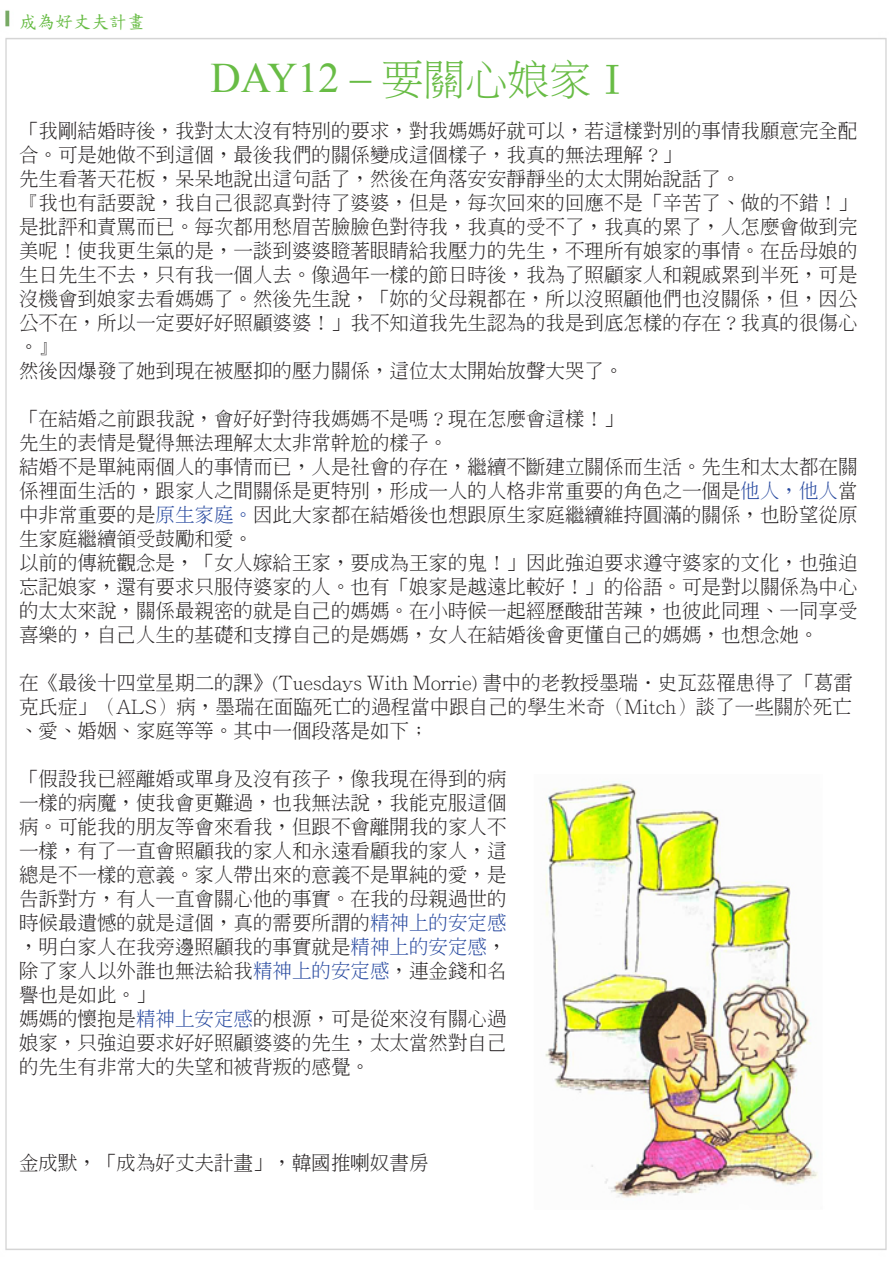
<style>
.page{position:relative;width:893px;height:1263px;background:#fff}
.page>*{position:absolute;margin:0;border:0;box-sizing:border-box;transform-origin:0 0}
.t1{font:42px "Times New Roman";color:#68bc45}
.t2{font:300 19.5px/24px "Adobe Ming Std";color:#231f20}
.t3{font:18px "DF Kai Shu SB Estd BF";color:#68bc45}
.s1{font-family:"P Ming Li U"}
.s2{font-family:"DF Kai Shu SB Estd BF"}
.s3{color:#25479e}
</style>
<div class="page">
<img style="left:5px;top:10px;width:882px;height:1240px">
<div style="left:15px;top:8px;width:157px;height:27px;background:#fff"></div>
<div style="left:32px;top:92px;width:836px;height:682px;background:#fff"></div>
<div style="left:24px;top:744px;width:474px;height:483px;background:#fff"></div>
<p class="t3" style="left:19px;top:13px;width:127px">成為好丈夫計畫</p>
<h1 class="t1" style="left:210px;top:49px;width:425px">DAY12 – <span class="s1">要關心娘家</span><span class="s2">Ⅰ</span></h1>
<p class="t2" style="left:19px;top:118px;width:840px">「我剛結婚時後，我對太太沒有特別的要求，對我媽媽好就可以，若這樣對別的事情我願意完全配合。可是她做不到這個，最後我們的關係變成這個樣子，我真的無法理解？」<br>先生看著天花板，呆呆地說出這句話了，然後在角落安安靜靜坐的太太開始說話了。<br>『我也有話要說，我自己很認真對待了婆婆，但是，每次回來的回應不是「辛苦了、做的不錯！」是批評和責罵而已。每次都用愁眉苦臉臉色對待我，我真的受不了，我真的累了，人怎麼會做到完美呢！使我更生氣的是，一談到婆婆瞪著眼睛給我壓力的先生，不理所有娘家的事情。在岳母娘的生日先生不去，只有我一個人去。像過年一樣的節日時後，我為了照顧家人和親戚累到半死，可是沒機會到娘家去看媽媽了。然後先生說，「妳的父母親都在，所以沒照顧他們也沒關係，但，因公公不在，所以一定要好好照顧婆婆！」我不知道我先生認為的我是到底怎樣的存在？我真的很傷心。』<br>然後因爆發了她到現在被壓抑的壓力關係，這位太太開始放聲大哭了。</p>
<p class="t2" style="left:19px;top:406px;width:840px">「在結婚之前跟我說，會好好對待我媽媽不是嗎？現在怎麼會這樣！」<br>先生的表情是覺得無法理解太太非常幹尬的樣子。<br>結婚不是單純兩個人的事情而已，人是社會的存在，繼續不斷建立關係而生活。先生和太太都在關係裡面生活的，跟家人之間關係是更特別，形成一人的人格非常重要的角色之一個是<span class="s3">他人，他人</span>當中非常重要的是<span class="s3">原生家庭。</span>因此大家都在結婚後也想跟原生家庭繼續維持圓滿的關係，也盼望從原生家庭繼續領受鼓勵和愛。<br>以前的傳統觀念是，「女人嫁給王家，要成為王家的鬼！」因此強迫要求遵守婆家的文化，也強迫忘記娘家，還有要求只服侍婆家的人。也有「娘家是越遠比較好！」的俗語。可是對以關係為中心的太太來說，關係最親密的就是自己的媽媽。在小時候一起經歷酸甜苦辣，也彼此同理、一同享受喜樂的，自己人生的基礎和支撐自己的是媽媽，女人在結婚後會更懂自己的媽媽，也想念她。</p>
<p class="t2" style="left:19px;top:670px;width:835px;text-align:justify">在《最後十四堂星期二的課》(Tuesdays With Morrie) 書中的老教授墨瑞‧史瓦茲罹患得了「葛雷克氏症」（ALS）病，墨瑞在面臨死亡的過程當中跟自己的學生米奇（Mitch）談了一些關於死亡、愛、婚姻、家庭等等。其中一個段落是如下；</p>
<p class="t2" style="left:19px;top:766px;width:489px">「假設我已經離婚或單身及沒有孩子，像我現在得到的病一樣的病魔，使我會更難過，也我無法說，我能克服這個病。可能我的朋友等會來看我，但跟不會離開我的家人不一樣，有了一直會照顧我的家人和永遠看顧我的家人，這總是不一樣的意義。家人帶出來的意義不是單純的愛，是告訴對方，有人一直會關心他的事實。在我的母親過世的時候最遺憾的就是這個，真的需要所謂的<span class="s3">精神上的安定感</span>，明白家人在我旁邊照顧我的事實就是<span class="s3">精神上的安定感</span>，除了家人以外誰也無法給我<span class="s3">精神上的安定感</span>，連金錢和名譽也是如此。」<br>媽媽的懷抱是<span class="s3">精神上安定感</span>的根源，可是從來沒有關心過娘家，只強迫要求好好照顧婆婆的先生，太太當然對自己的先生有非常大的失望和被背叛的感覺。</p>
<p class="t2" style="left:19px;top:1150px;width:411px">金成默，「成為好丈夫計畫」，韓國推喇奴書房</p>
</div>
